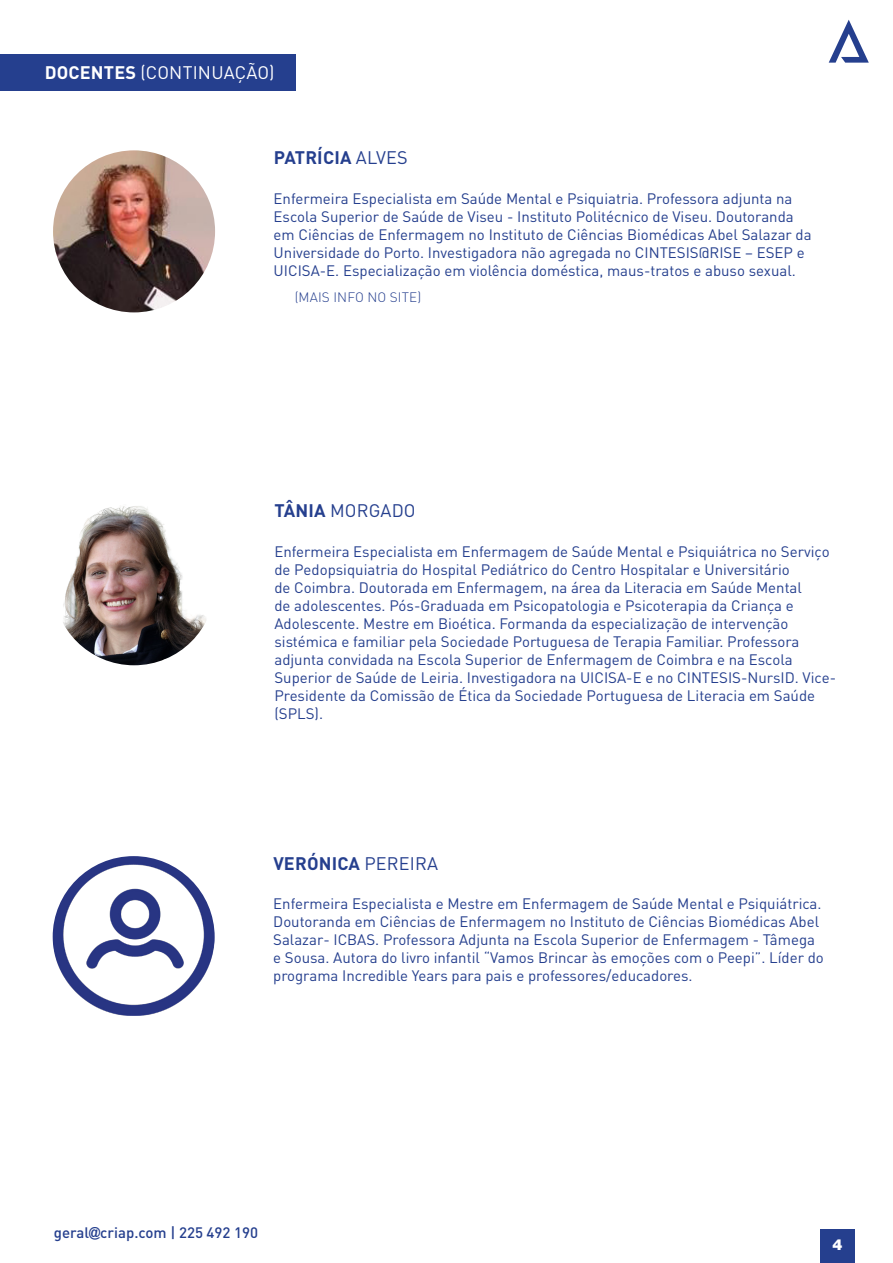
<style>
.page{position:relative;width:893px;height:1263px;background:#fff}
.page>*{position:absolute;margin:0;border:0;box-sizing:border-box;transform-origin:0 0}
.t1{font:700 18px "DIN Pro";letter-spacing:.01em;color:#253f8e}
.t2{font:18px "DIN Pro";letter-spacing:.01em;color:#fff}
.t3{font:18px "DIN Pro";letter-spacing:.01em;color:#253f8e}
.t4{font:15px/18px "DIN Pro";color:#253f8e}
.t5{font:500 15px "DIN Pro";color:#253f8e}
.t6{font:900 15px "Helvetica LT Std";color:#fff}
.t7{font:300 13.5px "DIN Pro";letter-spacing:.01em;color:#253f8e}
.s1{font-weight:700}
.s2{font-weight:400}
.s3{font-family:"Arial";font-weight:900}
</style>
<div class="page">
<div style="left:820px;top:1229px;width:35px;height:34px;background:#253f8e"></div>
<svg style="left:829px;top:20px;width:40px;height:43px"></svg>
<div style="left:0;top:54px;width:296px;height:37px;background:#253f8e"></div>
<img style="left:53px;top:503px;width:162px;height:162px;border-radius:81px">
<img style="left:53px;top:150px;width:162px;height:162px;border-radius:81px">
<img style="left:53px;top:856px;width:162px;height:160px">
<p class="t2" style="left:45px;top:60px;width:231px"><span class="s1">DOCENTES</span> (CONTINUAÇÃO)</p>
<p class="t1" style="left:274px;top:145px;width:136px">PATRÍCIA <span class="s2">ALVES</span></p>
<p class="t4" style="left:274px;top:189px;width:539px">Enfermeira Especialista em Saúde Mental e Psiquiatria. Professora adjunta na Escola Superior de Saúde de Viseu - Instituto Politécnico de Viseu. Doutoranda em Ciências de Enfermagem no Instituto de Ciências Biomédicas Abel Salazar da Universidade do Porto. Investigadora não agregada no CINTESIS@RISE – ESEP e UICISA-E. Especialização em violência doméstica, maus-tratos e abuso sexual.</p>
<p class="t7" style="left:295px;top:288px;width:128px">(MAIS INFO NO SITE)</p>
<p class="t3" style="left:275px;top:498px;width:143px"><span class="s1">TÂNIA</span> MORGADO</p>
<p class="t4" style="left:274px;top:542px;width:563px">Enfermeira Especialista em Enfermagem de Saúde Mental e Psiquiátrica no Serviço de Pedopsiquiatria do Hospital Pediátrico do Centro Hospitalar e Universitário<br>de Coimbra. Doutorada em Enfermagem, na área da Literacia em Saúde Mental<br>de adolescentes. Pós-Graduada em Psicopatologia e Psicoterapia da Criança e Adolescente. Mestre em Bioética. Formanda da especialização de intervenção sistémica e familiar pela Sociedade Portuguesa de Terapia Familiar. Professora adjunta convidada na Escola Superior de Enfermagem de Coimbra e na Escola Superior de Saúde de Leiria. Investigadora na UICISA-E e no CINTESIS-NursID. Vice-Presidente da Comissão de Ética da Sociedade Portuguesa de Literacia em Saúde (SPLS).</p>
<p class="t1" style="left:273px;top:851px;width:166px">VERÓNICA <span class="s2">PEREIRA</span></p>
<p class="t4" style="left:273px;top:894px;width:552px">Enfermeira Especialista e Mestre em Enfermagem de Saúde Mental e Psiquiátrica.<br>Doutoranda em Ciências de Enfermagem no Instituto de Ciências Biomédicas Abel Salazar- ICBAS. Professora Adjunta na Escola Superior de Enfermagem - Tâmega e Sousa. Autora do livro infantil “Vamos Brincar às emoções com o Peepi”. Líder do programa Incredible Years para pais e professores/educadores.</p>
<p class="t5" style="left:54px;top:1222px;width:206px">geral<span class="s3">@</span>criap.com | 225 492 190</p>
<p class="t6" style="left:832px;top:1235px;width:12px">4</p>
</div>
